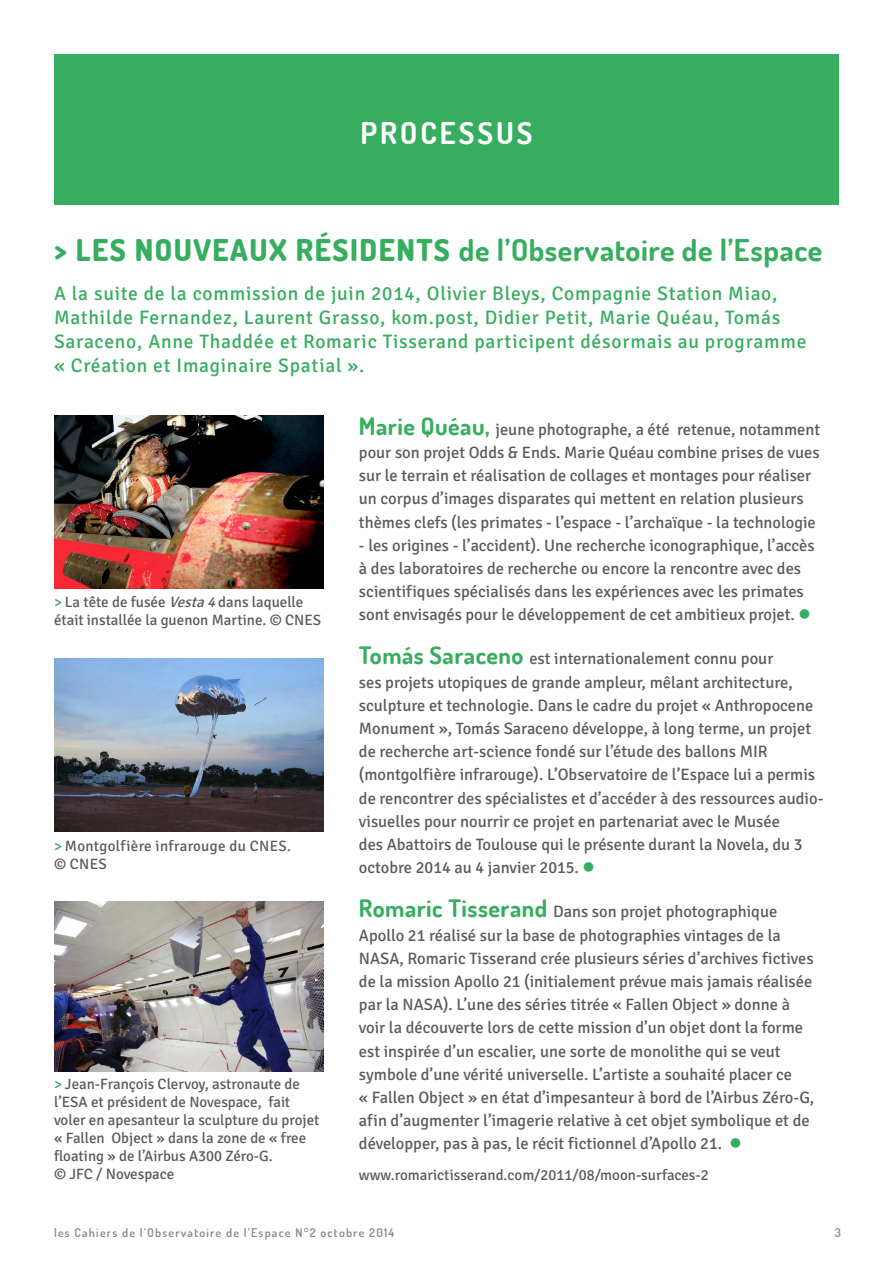
<style>
.page{position:relative;width:893px;height:1263px;background:#fff}
.page>*{position:absolute;margin:0;border:0;box-sizing:border-box;transform-origin:0 0}
.t1{font:700 30px "Dosis";letter-spacing:.02em;color:#36ad5f}
.t2{font:800 30px "Dosis";color:#36ad5f}
.t3{font:700 30px "Dosis";letter-spacing:.1em;color:#fff}
.t4{font:19.5px/24px "Signika";letter-spacing:.04em;color:#36ad5f}
.t5{font:16.5px/23.2px "Signika";color:#5a5a5a}
.t6{font:15px/18px "Signika";color:#5a5a5a}
.t7{font:15px/18px "Signika";letter-spacing:.02em;color:#5a5a5a}
.t8{font:600 12px "Dosis";letter-spacing:.1em;color:#888}
.s1{color:#36ad5f}
.s2{font-style:italic}
.s3{font-family:"Dosis";font-weight:700;font-size:24px;color:#36ad5f}
</style>
<div class="page">
<div style="left:54px;top:54px;width:785px;height:150px;background:#36ad5f"></div>
<img style="left:54px;top:416px;width:269px;height:172px">
<img style="left:54px;top:659px;width:269px;height:172px">
<img style="left:54px;top:902px;width:269px;height:169px">
<h1 class="t3" style="left:360px;top:114px;width:174px">processus</h1>
<h1 class="t2" style="left:54px;top:230px;width:100px">&gt;LES NOU</h1>
<h1 class="t2" style="left:193px;top:230px;width:39px">VEAUX</h1>
<h1 class="t2" style="left:296px;top:230px;width:16px">RÉSI</h1>
<h1 class="t2" style="left:359px;top:230px;width:38px">DENTS</h1>
<h1 class="t1" style="left:459px;top:230px;width:365px">de l’Observatoire de l’Espace</h1>
<p class="t4" style="left:54px;top:281px;width:754px">A la suite de la commission de juin 2014, Olivier Bleys, Compagnie Station Miao, Mathilde Fernandez, Laurent Grasso, kom.post, Didier Petit, Marie Quéau, Tomás Saraceno, Anne Thaddée et Romaric Tisserand participent désormais au programme « Création et Imaginaire Spatial ».</p>
<p class="t6" style="left:54px;top:593px;width:269px"><span class="s1">&gt;</span> La tête de fusée <span class="s2">Vesta4</span>dans laquelle était installée la guenon Martine. © CNES</p>
<p class="t7" style="left:54px;top:837px;width:239px"><span class="s1">&gt;</span> Montgolfière infrarouge du CNES. © CNES</p>
<p class="t6" style="left:54px;top:1075px;width:267px"><span class="s1">&gt;</span> Jean-François Clervoy, astronaute de l’ESA et président de Novespace, fait voler en apesanteur la sculpture du projet « Fallen Object » dans la zone de « free floating » de l’Airbus A300 Zéro-G.<br>© JFC / Novespace</p>
<p class="t5" style="left:359px;top:418px;width:463px"><span class="s3">Marie Quéau,</span> jeune photographe, a été retenue, notamment pour son projet Odds &amp; Ends. Marie Quéau combine prises de vues sur le terrain et réalisation de collages et montages pour réaliser un corpus d’images disparates qui mettent en relation plusieurs thèmes clefs (les primates - l’espace - l’archaïque - la technologie</p>
<p class="t5" style="left:359px;top:534px;width:457px">- les origines - l’accident). Une recherche iconographique, l’accès à des laboratoires de recherche ou encore la rencontre avec des scientifiques spécialisés dans les expériences avec les primates sont envisagés pour le développement de cet ambitieux projet. <span class="s1">●</span></p>
<p class="t5" style="left:359px;top:647px;width:466px"><span class="s3">Tomás Saraceno</span> est internationalement connu pour<br>ses projets utopiques de grande ampleur, mêlant architecture, sculpture et technologie. Dans le cadre du projet « Anthropocene Monument », Tomás Saraceno développe, à long terme, un projet de recherche art-science fondé sur l’étude des ballons MIR (montgolfière infrarouge). L’Observatoire de l’Espace lui a permis de rencontrer des spécialistes et d’accéder à des ressources audio&shy;visuelles pour nourrir ce projet en partenariat avec le Musée<br>des Abattoirs de Toulouse qui le présente durant la Novela, du 3 octobre 2014 au 4 janvier 2015. <span class="s1">●</span></p>
<p class="t5" style="left:359px;top:900px;width:457px"><span class="s3">Romaric Tisserand</span> Dans son projet photographique Apollo 21 réalisé sur la base de photographies vintages de la NASA, Romaric Tisserand crée plusieurs séries d’archives fictives de la mission Apollo 21 (initialement prévue mais jamais réalisée par la NASA). L’une des séries titrée « Fallen Object » donne à voir la découverte lors de cette mission d’un objet dont la forme est inspirée d’un escalier, une sorte de monolithe qui se veut symbole d’une vérité universelle. L’artiste a souhaité placer ce<br>« Fallen Object » en état d’impesanteur à bord de l’Airbus Zéro-G, afin d’augmenter l’imagerie relative à cet objet symbolique et de développer, pas à pas, le récit fictionnel d’Apollo 21. <span class="s1">●</span></p>
<p class="t6" style="left:359px;top:1166px;width:351px">www.romarictisserand.com/2011/08/moon-surfaces-2</p>
<p class="t8" style="left:54px;top:1224px;width:342px">les Cahiers de l’Observatoire de l’Espace N°2 octobre 2014</p>
<p class="t8" style="left:835px;top:1224px;width:8px">3</p>
</div>
